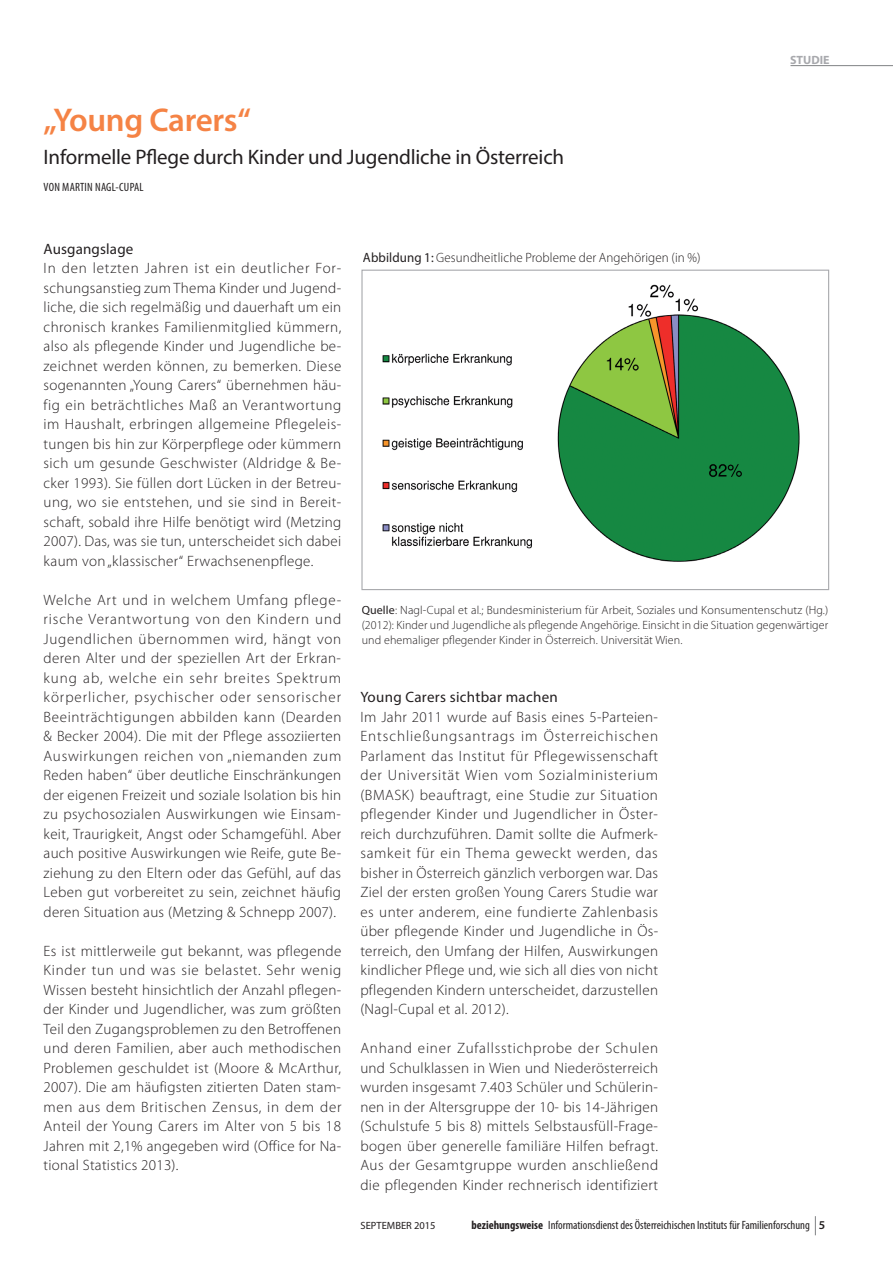
<style>
.page{position:relative;width:893px;height:1263px;background:#fff}
.page>*{position:absolute;margin:0;border:0;box-sizing:border-box;transform-origin:0 0}
.t1{font:600 33px "Myriad Pro";letter-spacing:-.01em;color:#f58345}
.t2{font:21px "Myriad Pro";letter-spacing:-.01em;color:#231f20}
.t3{font:300 15px/19.5px "Myriad Pro";letter-spacing:.02em;color:#231f20;text-align:justify}
.t4{font:15px "Myriad Pro";letter-spacing:.02em;color:#231f20}
.t5{font:300 13.5px "Myriad Pro";letter-spacing:.01em;color:#231f20;scale:.96 1}
.t6{font:300 12px/15px "Myriad Pro";letter-spacing:.01em;color:#231f20;text-align:justify}
.t7{font:condensed 12px "Myriad Pro";color:#231f20}
.t8{font:condensed 12px "Myriad Pro";letter-spacing:.02em;color:#231f20}
.t9{font:700 12px "Myriad Pro";color:#a8a9ad}
.t10{font:10.5px "Myriad Pro";color:#231f20}
.s1{font-weight:400}
.s2{font-weight:700}
.s3{font-weight:600;font-stretch:normal}
</style>
<div class="page">
<img style="left:382px;top:284px;width:418px;height:278px">
<div style="left:361px;top:270px;width:468px;height:320px;border:1px solid #a8a9ad"></div>
<svg style="left:815px;top:1216px;width:1px;height:19px"></svg>
<hr style="left:790px;top:65px;width:103px;height:1px;background:#808285">
<h1 class="t1" style="left:44px;top:99px;width:209px">„Young Carers“</h1>
<h2 class="t2" style="left:44px;top:144px;width:522px">Informelle Pflege durch Kinder und Jugendliche in Österreich</h2>
<p class="t8" style="left:44px;top:180px;width:102px">VON MARTIN NAGL-CUPAL</p>
<p class="t9" style="left:790px;top:52px;width:41px">STUDIE</p>
<p class="t4" style="left:44px;top:239px;width:91px">Ausgangslage</p>
<p class="t3" style="left:44px;top:259px;width:299px">In den letzten Jahren ist ein deutlicher For&shy;schungsanstieg zum Thema Kinder und Jugend&shy;liche, die sich regelmäßig und dauerhaft um ein chronisch krankes Familienmitglied kümmern, also als pflegende Kinder und Jugendliche be&shy;zeichnet werden können, zu bemerken. Diese sogenannten „Young Carers“ übernehmen häu&shy;fig ein beträchtliches Maß an Verantwortung im Haushalt, erbringen allgemeine Pflegeleis&shy;tungen bis hin zur Körperpflege oder kümmern sich um gesunde Geschwister (Aldridge &amp; Be&shy;cker 1993). Sie füllen dort Lücken in der Betreu&shy;ung, wo sie entstehen, und sie sind in Bereit&shy;schaft, sobald ihre Hilfe benötigt wird (Metzing 2007). Das, was sie tun, unterscheidet sich dabei kaum von „klassischer“ Erwachsenenpflege.</p>
<p class="t3" style="left:44px;top:590px;width:299px">Welche Art und in welchem Umfang pflege&shy;rische Verantwortung von den Kindern und Jugendlichen übernommen wird, hängt von deren Alter und der speziellen Art der Erkran&shy;kung ab, welche ein sehr breites Spektrum körperlicher, psychischer oder sensorischer Beeinträchtigungen abbilden kann (Dearden &amp; Becker 2004). Die mit der Pflege assoziierten Auswirkungen reichen von „niemanden zum Reden haben“ über deutliche Einschränkungen der eigenen Freizeit und soziale Isolation bis hin zu psychosozialen Auswirkungen wie Einsam&shy;keit, Traurigkeit, Angst oder Schamgefühl. Aber auch positive Auswirkungen wie Reife, gute Be&shy;ziehung zu den Eltern oder das Gefühl, auf das Leben gut vorbereitet zu sein, zeichnet häufig deren Situation aus (Metzing &amp; Schnepp 2007).</p>
<p class="t3" style="left:44px;top:941px;width:299px">Es ist mittlerweile gut bekannt, was pflegende Kinder tun und was sie belastet. Sehr wenig Wissen besteht hinsichtlich der Anzahl pflegen&shy;der Kinder und Jugendlicher, was zum größten Teil den Zugangsproblemen zu den Betroffenen und deren Familien, aber auch methodischen Problemen geschuldet ist (Moore &amp; McArthur, 2007). Die am häufigsten zitierten Daten stam&shy;men aus dem Britischen Zensus, in dem der Anteil der Young Carers im Alter von 5 bis 18<br>Jahren mit 2,1% angegeben wird (Office for Na&shy;tional Statistics 2013).</p>
<p class="t5" style="left:363px;top:250px;width:353px"><span class="s1">Abbildung 1:</span> Gesundheitliche Probleme der Angehörigen (in %)</p>
<p class="t6" style="left:362px;top:603px;width:468px"><span class="s1">Quelle</span>: Nagl-Cupal et al.; Bundesministerium für Arbeit, Soziales und Konsumentenschutz (Hg.) (2012): Kinder und Jugendliche als pflegende Angehörige. Einsicht in die Situation gegenwärtiger und ehemaliger pflegender Kinder in Österreich. Universität Wien.</p>
<p class="t4" style="left:360px;top:688px;width:199px">Young Carers sichtbar machen</p>
<p class="t3" style="left:360px;top:707px;width:299px">Im Jahr 2011 wurde auf Basis eines 5-Parteien-Entschließungsantrags im Österreichischen Parlament das Institut für Pflegewissenschaft der Universität Wien vom Sozialministerium (BMASK) beauftragt, eine Studie zur Situation pflegender Kinder und Jugendlicher in Öster&shy;reich durchzuführen. Damit sollte die Aufmerk&shy;samkeit für ein Thema geweckt werden, das bisher in Österreich gänzlich verborgen war. Das Ziel der ersten großen Young Carers Studie war es unter anderem, eine fundierte Zahlenbasis über pflegende Kinder und Jugendliche in Ös&shy;terreich, den Umfang der Hilfen, Auswirkungen kindlicher Pflege und, wie sich all dies von nicht pflegenden Kindern unterscheidet, darzustellen (Nagl-Cupal et al. 2012).</p>
<p class="t3" style="left:360px;top:1039px;width:299px">Anhand einer Zufallsstichprobe der Schulen und Schulklassen in Wien und Niederösterreich wurden insgesamt 7.403 Schüler und Schülerin&shy;nen in der Altersgruppe der 10- bis 14-Jährigen (Schulstufe 5 bis 8) mittels Selbstausfüll-Frage&shy;bogen über generelle familiäre Hilfen befragt.<br>Aus der Gesamtgruppe wurden anschließend die pflegenden Kinder rechnerisch identifiziert</p>
<p class="t10" style="left:361px;top:1219px;width:77px">SEPTEMBER 2015</p>
<p class="t7" style="left:471px;top:1217px;width:355px"><span class="s2">beziehungsweise</span> Informationsdienst des Österreichischen Instituts für Familienforschung <span class="s3">5</span></p>
</div>
